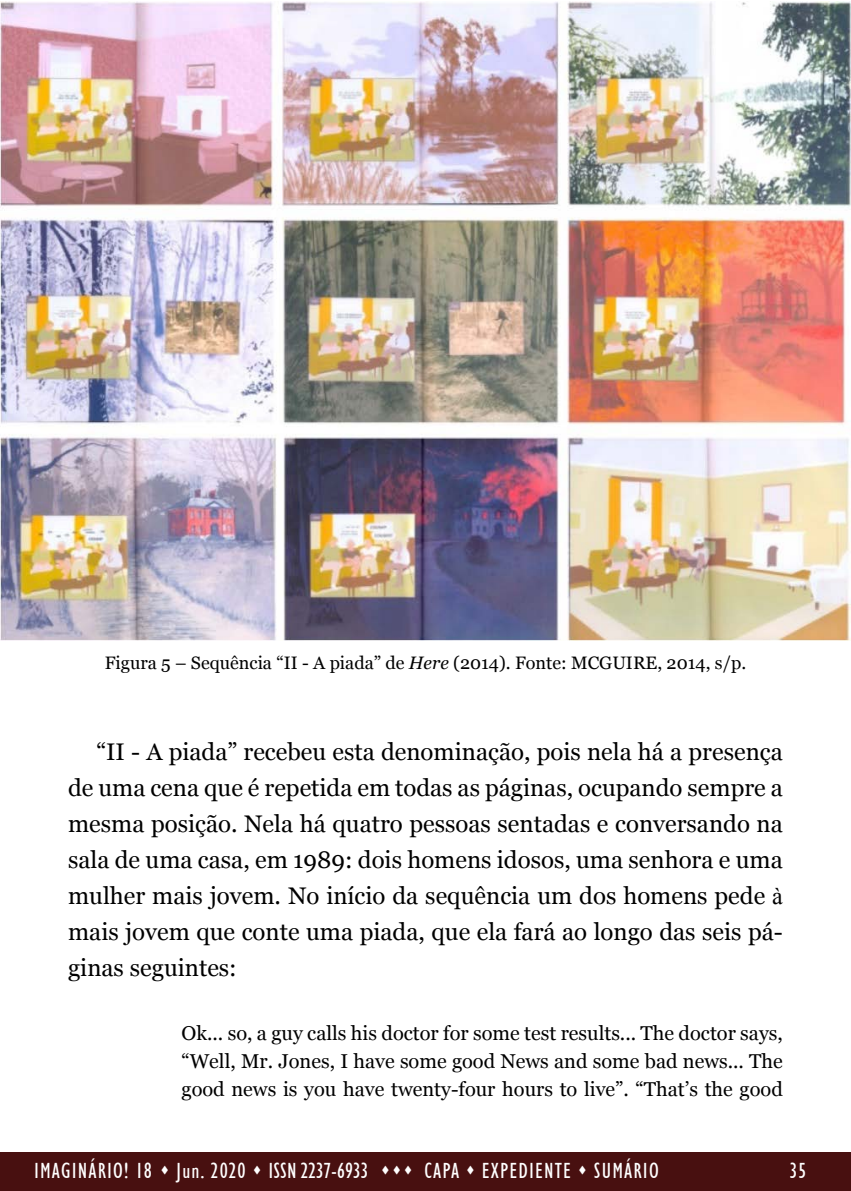
<style>
.page{position:relative;width:851px;height:1191px;background:#fff}
.page>*{position:absolute;margin:0;border:0;box-sizing:border-box;transform-origin:0 0}
.t1{font:24px/36px "Georgia";color:#000;text-align:justify}
.t2{font:condensed 22px "Humanist 521 BT";letter-spacing:.05em;color:#fff}
.t3{font:20px/28px "Georgia";color:#000;text-align:justify}
.t4{font:18px "Georgia";color:#000}
.s1{font-style:italic}
.s2{font-family:"Times New Roman"}
</style>
<div class="page">
<div style="left:0;top:1152px;width:850px;height:39px;background:#481010"></div>
<img style="left:0;top:2px;width:850px;height:639px">
<p class="t4" style="left:105px;top:651px;width:643px">Figura 5 – Sequência “II - A piada” de <span class="s1">Here</span> (2014). Fonte: MCGUIRE, 2014, s/p.</p>
<p class="t1" style="left:68px;top:734px;width:716px;text-indent:28px">“II - A piada” recebeu esta denominação, pois nela há a presença de uma cena que é repetida em todas as páginas, ocupando sempre a mesma posição. Nela há quatro pessoas sentadas e conversando na sala de uma casa, em 1989: dois homens idosos, uma senhora e uma mulher mais jovem. No início da sequência um dos homens pede <span class="s2">à </span>mais jovem que conte uma piada, que ela fará ao longo das seis pá&shy;ginas seguintes:</p>
<p class="t3" style="left:181px;top:1019px;width:602px">Ok... so, a guy calls his doctor for some test results... The doctor says, “Well, Mr. Jones, I have some good News and some bad news... The good news is you have twenty-four hours to live”. “That’s the good</p>
<p class="t2" style="left:34px;top:1158px;width:626px">IMAGINÁRIO! 18 ▲ Jun. 2020 ▲ ISSN 2237-6933 ▲▲▲ CAPA ▲ EXPEDIENTE ▲ SUMÁRIO</p>
<p class="t2" style="left:789px;top:1157px;width:18px">35</p>
</div>
